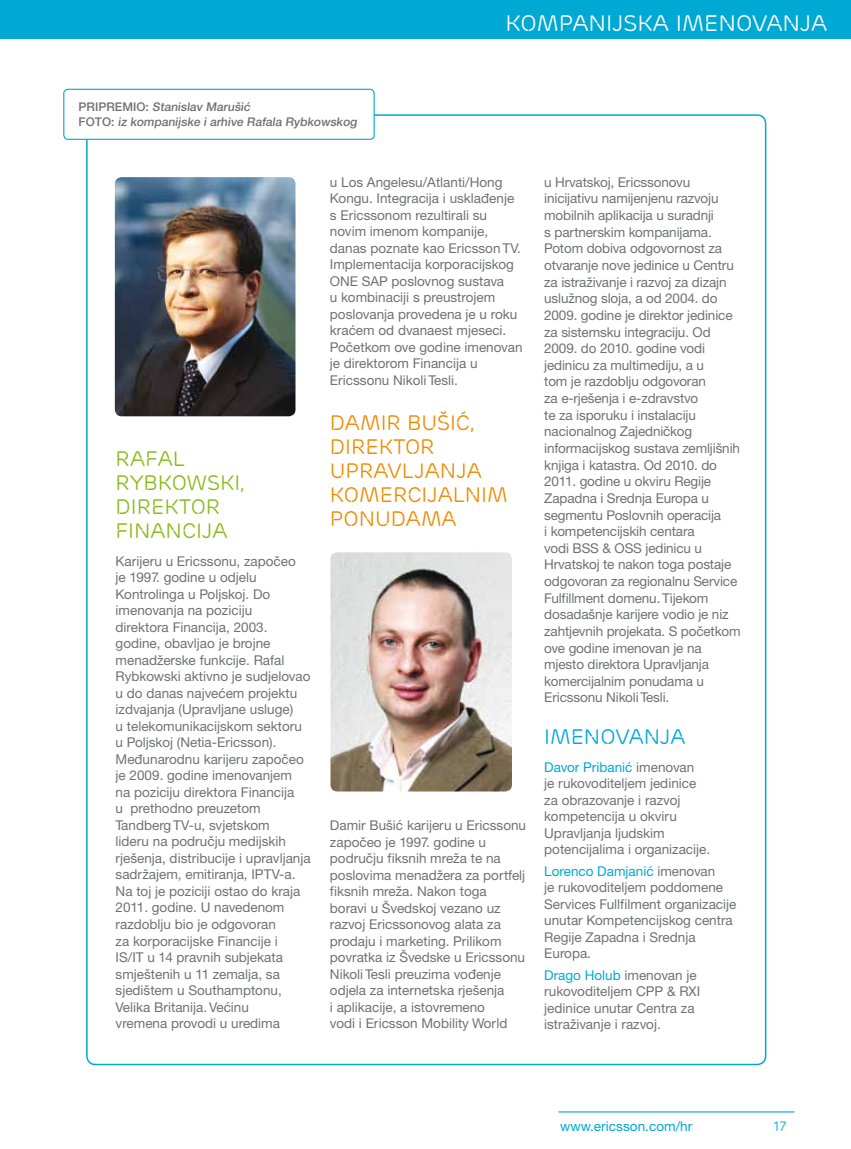
<style>
.page{position:relative;width:851px;height:1149px;background:#fff}
.page>*{position:absolute;margin:0;border:0;box-sizing:border-box;transform-origin:0 0}
.t1{font:22.5px "Ericsson Capital";color:#fff}
.t2{font:21px/24px "Ericsson Capital";color:#f08a00}
.t3{font:21px/24px "Ericsson Capital";color:#89ba17}
.t4{font:21px "Ericsson Capital";color:#00a9d4}
.t5{font:13.5px/16.5px "Ericsson Sans";color:#707172}
.t6{font:13.5px "Ericsson Sans";color:#00a9d4}
.t7{font:13.5px "Ericsson Capital";color:#00a9d4}
.t8{font:500 12px/14.4px "Ericsson Sans";letter-spacing:-.16em;color:#707172}
.s1{color:#00a9d4}
</style>
<div class="page">
<div style="left:63px;top:89px;width:311px;height:51px;border:1px solid #00a9d4;border-radius:4px"></div>
<div style="left:0;top:0;width:850px;height:38px;background:#00a9d4"></div>
<hr style="left:558px;top:1110px;width:236px;height:2px;background:#00a9d4">
<img style="left:330px;top:552px;width:182px;height:239px">
<img style="left:115px;top:177px;width:180px;height:239px">
<p class="t8" style="left:79px;top:100px;width:175px">p r i p r e m i o : Stanislav Marušić<br>FOTO</p>
<p class="t8" style="left:111px;top:114px;width:249px">: iz kompanijske i arhive Rafala Rybkowskog</p>
<h1 class="t1" style="left:505px;top:10px;width:323px">KOMPANIJSKA IMENOVANJA</h1>
<h2 class="t3" style="left:116px;top:446px;width:130px">RAFAL<br>RYBKOWSKI,<br>DIREKTOR<br>FINANCIJA</h2>
<p class="t5" style="left:116px;top:552px;width:197px">Karijeru u Ericssonu, započeo<br>je 1997. godine u odjelu<br>Kontrolinga u Poljskoj. Do imenovanja na poziciju<br>direktora Financija, 2003. godine, obavljao je brojne menadžerske funkcije. Rafal<br>Rybkowski aktivno je sudjelovao u do danas najvećem projektu izdvajanja (Upravljane usluge)<br>u telekomunikacijskom sektoru u Poljskoj (Netia-Ericsson).<br>Međunarodnu karijeru započeo je 2009. godine imenovanjem<br>na poziciju direktora Financija<br>u prethodno preuzetom<br>Tandberg TV-u, svjetskom<br>lideru na području medijskih rješenja, distribucije i upravljanja sadržajem, emitiranja, IPTV-a.<br>Na toj je poziciji ostao do kraja<br>2011. godine. U navedenom razdoblju bio je odgovoran<br>za korporacijske Financije i<br>IS/IT u 14 pravnih subjekata smještenih u 11 zemalja, sa sjedištem u Southamptonu,<br>Velika Britanija. Većinu<br>vremena provodi u uredima</p>
<p class="t5" style="left:330px;top:174px;width:194px">u Los Angelesu/Atlanti/Hong<br>Kongu. Integracija i usklađenje s Ericssonom rezultirali su novim imenom kompanije, danas poznate kao Ericsson TV.<br>Implementacija korporacijskog<br>ONE SAP poslovnog sustava<br>u kombinaciji s preustrojem poslovanja provedena je u roku kraćem od dvanaest mjeseci.<br>Početkom ove godine imenovan je direktorom Financija u<br>Ericssonu Nikoli Tesli.</p>
<h2 class="t2" style="left:330px;top:411px;width:179px">DAMIR BUŠIĆ,<br>DIREKTOR<br>U PRAVLJANJA<br>KOMERCIJALNIM<br>PONUDAMA</h2>
<p class="t5" style="left:330px;top:816px;width:198px">Damir Bušić karijeru u Ericssonu započeo je 1997. godine u području fiksnih mreža te na poslovima menadžera za portfelj fiksnih mreža. Nakon toga boravi u Švedskoj vezano uz razvoj Ericssonovog alata za prodaju i marketing. Prilikom povratka iz Švedske u Ericssonu<br>Nikoli Tesli preuzima vođenje odjela za internetska rješenja<br>i aplikacije, a istovremeno<br>vodi i Ericsson Mobility World</p>
<p class="t5" style="left:544px;top:174px;width:198px">u Hrvatskoj, Ericssonovu inicijativu namijenjenu razvoju mobilnih aplikacija u suradnji<br>s partnerskim kompanijama.<br>Potom dobiva odgovornost za otvaranje nove jedinice u Centru za istraživanje i razvoj za dizajn uslužnog sloja, a od 2004. do<br>2009. godine je direktor jedinice za sistemsku integraciju. Od<br>2009. do 2010. godine vodi jedinicu za multimediju, a u<br>tom je razdoblju odgovoran<br>za e-rješenja i e-zdravstvo<br>te za isporuku i instalaciju nacionalnog Zajedničkog informacijskog sustava zemljišnih knjiga i katastra. Od 2010. do<br>2011. godine u okviru Regije<br>Zapadna i Srednja Europa u segmentu Poslovnih operacija<br>i kompetencijskih centara<br>vodi BSS &amp; OSS jedinicu u<br>Hrvatskoj te nakon toga postaje odgovoran za regionalnu Service<br>Fulfillment domenu. Tijekom dosadašnje karijere vodio je niz zahtjevnih projekata. S početkom ove godine imenovan je na mjesto direktora Upravljanja komercijalnim ponudama u<br>Ericssonu Nikoli Tesli.</p>
<h2 class="t4" style="left:544px;top:723px;width:143px">I MENOVANJA</h2>
<p class="t5" style="left:544px;top:758px;width:167px"><span class="s1">Davor Pribanić</span> imenovan<br>je rukovoditeljem jedinice za obrazovanje i razvoj kompetencija u okviru<br>Upravljanja ljudskim potencijalima i organizacije.</p>
<p class="t5" style="left:544px;top:862px;width:194px"><span class="s1">Lorenco Damjanić</span> imenovan<br>je rukovoditeljem poddomene<br>Services Fullfilment organizacije unutar Kompetencijskog centra<br>Regije Zapadna i Srednja<br>Europa.</p>
<p class="t5" style="left:544px;top:966px;width:158px"><span class="s1">Drago Holub</span> imenovan je rukovoditeljem CPP &amp; RXI jedinice unutar Centra za istraživanje i razvoj.</p>
<p class="t6" style="left:560px;top:1118px;width:134px">www.ericsson.com/hr</p>
<p class="t7" style="left:773px;top:1118px;width:15px">17</p>
</div>
